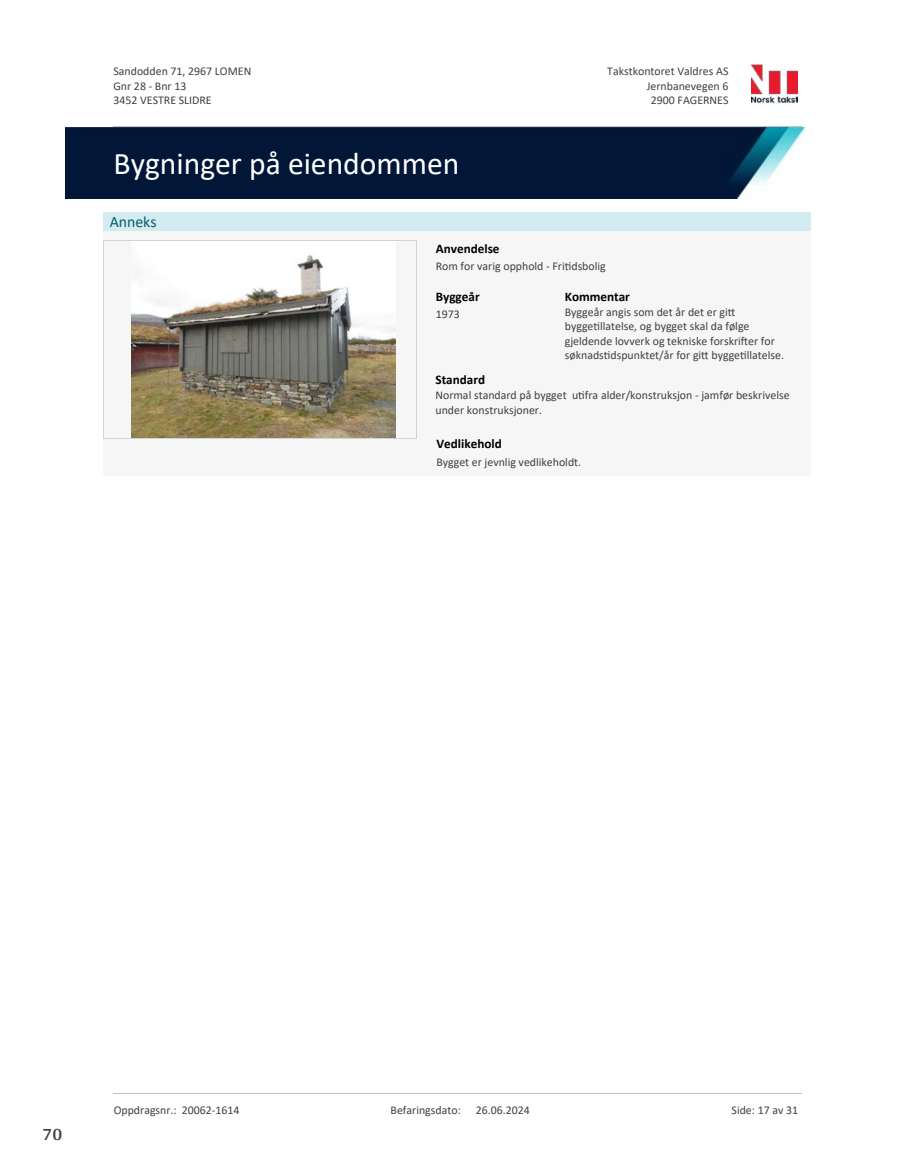
<style>
.page{position:relative;width:915px;height:1172px;background:#fff}
.page>*{position:absolute;margin:0;border:0;box-sizing:border-box;transform-origin:0 0}
.t1{font:31.65px "Calibri";color:#fff}
.t2{font:700 18px "Arya";color:#414749}
.t3{font:15.75px "Calibri";color:#065c69}
.t4{font:700 13.2px "Calibri";color:#000}
.t5{font:11.85px/14.4px "Calibri";color:#404040}
</style>
<div class="page">
<img style="left:65px;top:128px;width:739px;height:71px">
<div style="left:103px;top:212px;width:706px;height:19px;background:#d3ecf1"></div>
<div style="left:103px;top:231px;width:706px;height:245px;background:#f6f6f6"></div>
<img style="left:131px;top:255px;width:264px;height:183px">
<hr style="left:103px;top:241px;width:1px;height:197px;background:#d3d3d3">
<hr style="left:416px;top:241px;width:1px;height:197px;background:#d3d3d3">
<hr style="left:103px;top:241px;width:313px;height:1px;background:#d3d3d3">
<hr style="left:103px;top:438px;width:313px;height:1px;background:#d3d3d3">
<img style="left:751px;top:64px;width:46px;height:40px">
<hr style="left:113px;top:127px;width:688px;height:1px;background:#c0c0c0">
<hr style="left:113px;top:1093px;width:688px;height:1px;background:#c0c0c0">
<p class="t5" style="left:113px;top:64px;width:139px">Sandodden 71, 2967 LOMEN<br>Gnr 28 - Bnr 13<br>3452 VESTRE SLIDRE</p>
<p class="t5" style="left:607px;top:64px;width:123px">Takstkontoret Valdres AS</p>
<p class="t5" style="left:646px;top:78px;width:83px">Jernbanevegen 6</p>
<p class="t5" style="left:650px;top:93px;width:79px">2900 FAGERNES</p>
<h1 class="t1" style="left:113px;top:142px;width:347px">Bygninger på eiendommen</h1>
<h3 class="t3" style="left:110px;top:211px;width:48px">Anneks</h3>
<p class="t4" style="left:435px;top:240px;width:65px">Anvendelse</p>
<p class="t5" style="left:435px;top:259px;width:171px">Rom for varig opphold - Fri琀椀dsbolig</p>
<p class="t4" style="left:435px;top:287px;width:45px">Byggeår</p>
<p class="t4" style="left:564px;top:287px;width:67px">Kommentar</p>
<p class="t5" style="left:564px;top:304px;width:220px">Byggeår angis som det år det er gi琀琀<br>bygge琀椀llatelse, og bygget skal da følge gjeldende lovverk og tekniske forskri昀琀er for søknads琀椀dspunktet/år for gi琀琀 bygge琀椀llatelse.</p>
<p class="t5" style="left:435px;top:306px;width:26px">1973</p>
<p class="t4" style="left:435px;top:371px;width:51px">Standard</p>
<p class="t5" style="left:435px;top:388px;width:355px">Normal standard på bygget u琀椀fra alder/konstruksjon - jamfør beskrivelse under konstruksjoner.</p>
<p class="t4" style="left:436px;top:434px;width:67px">Vedlikehold</p>
<p class="t5" style="left:436px;top:455px;width:146px">Bygget er jevnlig vedlikeholdt.</p>
<h2 class="t2" style="left:43px;top:1123px;width:21px">70</h2>
<p class="t5" style="left:114px;top:1103px;width:127px">Oppdragsnr.: 20062-1614</p>
<p class="t5" style="left:390px;top:1103px;width:72px">Befaringsdato:</p>
<p class="t5" style="left:475px;top:1103px;width:55px">26.06.2024</p>
<p class="t5" style="left:731px;top:1103px;width:68px">Side: 17 av 31</p>
</div>
